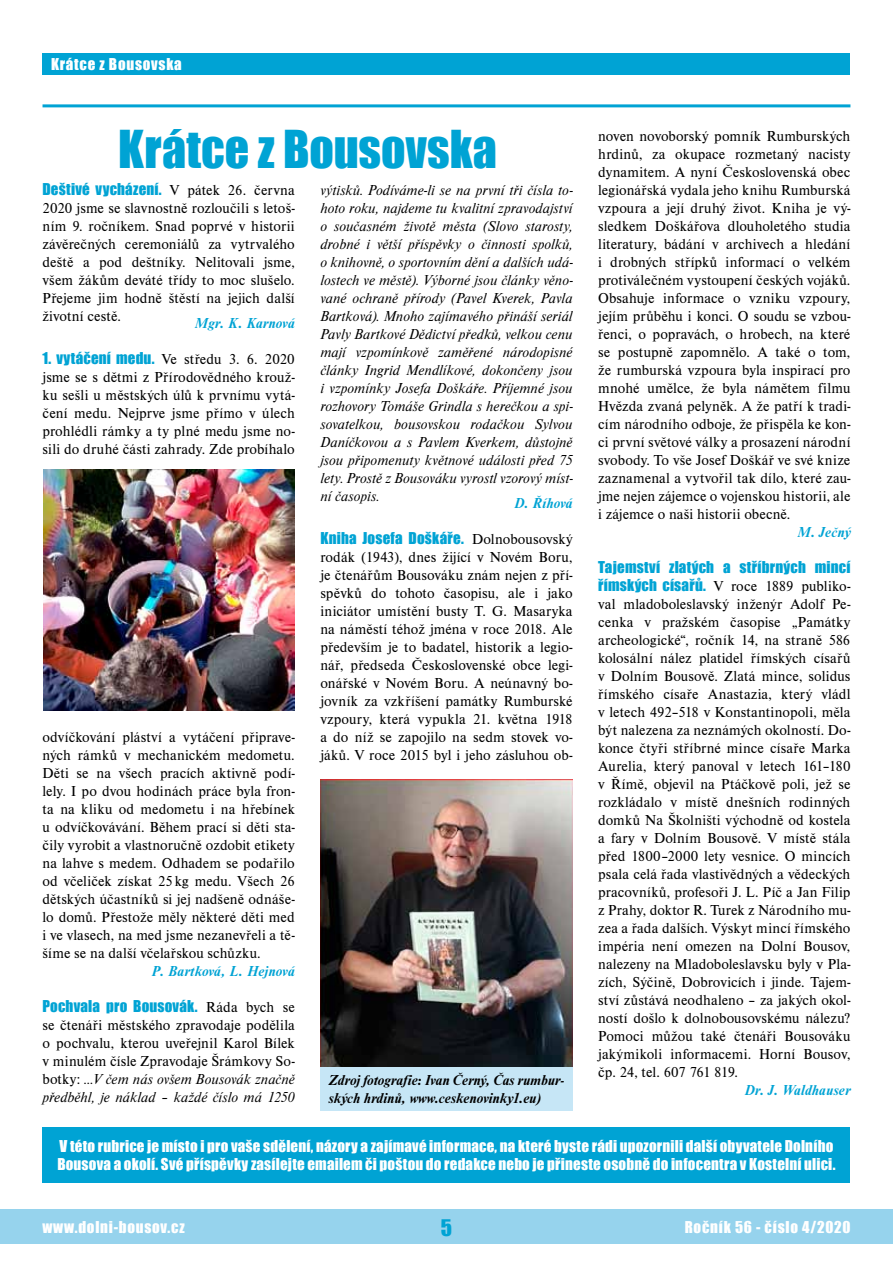
<style>
.page{position:relative;width:893px;height:1263px;background:#fff}
.page>*{position:absolute;margin:0;border:0;box-sizing:border-box;transform-origin:0 0}
.t1{font:48px "Impact";color:#00a3d4}
.t2{font:21px "Impact";color:#00a3d4}
.t3{font:15px/18px "Nimbus Roman DOT";letter-spacing:.005em;color:#000;text-align:justify}
.t4{font:italic 15px/18px "Nimbus Roman DOT";color:#000;text-align:justify}
.t5{font:15px/18px "Impact";letter-spacing:.015em;color:#fff}
.t6{font:15px "Impact";letter-spacing:.015em;color:#00a3d4}
.t7{font:italic 700 15px/18px "Nimbus Roman DOT";letter-spacing:-.01em;color:#000}
.t8{font:italic 700 15px "Nimbus Roman DOT";color:#00a3d4}
.t9{font:15px "Impact";letter-spacing:.05em;color:#fff}
.s1{font-family:"Nimbus Roman DOT";color:#000}
.s2{font-family:"Impact";color:#00a3d4}
.s3{font-style:italic}
</style>
<div class="page">
<hr style="left:43px;top:104px;width:807px;height:3px;background:#00a3d4">
<div style="left:0;top:1210px;width:893px;height:34px;background:#96d3ed"></div>
<div style="left:43px;top:54px;width:807px;height:21px;background:#00a3d4"></div>
<img style="left:43px;top:470px;width:251px;height:241px">
<img style="left:321px;top:780px;width:252px;height:287px">
<div style="left:320px;top:1067px;width:253px;height:43px;background:#c6e6f6"></div>
<div style="left:43px;top:1127px;width:807px;height:56px;background:#00a3d4"></div>
<p class="t9" style="left:51px;top:53px;width:132px">Krátce z Bousovska</p>
<h1 class="t1" style="left:118px;top:112px;width:380px">Krátce z Bousovska</h1>
<p class="t6" style="left:43px;top:177px;width:254px">Deštivé vycházení. <span class="s1">V pátek 26. června</span></p>
<p class="t3" style="left:43px;top:199px;width:254px">2020 jsme se slavnostně rozloučili s letoš&shy;ním 9. ročníkem. Snad poprvé v historii závěrečných ceremoniálů za vytrvalého deště a pod deštníky. Nelitovali jsme, všem žákům deváté třídy to moc slušelo.<br>Přejeme jim hodně štěstí na jejich další životní cestě.</p>
<p class="t8" style="left:195px;top:315px;width:101px">Mgr. K. Karnová</p>
<p class="t3" style="left:43px;top:351px;width:254px"><span class="s2">1. vytáčení medu.</span> Ve středu 3. 6. 2020 jsme se s dětmi z Přírodovědného krouž&shy;ku sešli u městských úlů k prvnímu vytá&shy;čení medu. Nejprve jsme přímo v úlech prohlédli rámky a ty plné medu jsme no&shy;sili do druhé části zahrady. Zde probíhalo</p>
<p class="t3" style="left:598px;top:127px;width:254px">noven novoborský pomník Rumburských hrdinů, za okupace rozmetaný nacisty dynamitem. A nyní Československá obec legionářská vydala jeho knihu Rumburská vzpoura a její druhý život. Kniha je vý&shy;sledkem Doškářova dlouholetého studia literatury, bádání v archivech a hledání i drobných střípků informací o velkém protiválečném vystoupení českých vojáků.<br>Obsahuje informace o vzniku vzpoury, jejím průběhu i konci. O soudu se vzbou&shy;řenci, o popravách, o hrobech, na které se postupně zapomnělo. A také o tom, že rumburská vzpoura byla inspirací pro mnohé umělce, že byla námětem filmu Hvězda zvaná pelyněk. A že patří k tradi&shy;cím národního odboje, že přispěla ke kon&shy;ci první světové války a prosazení národní svobody. To vše Josef Doškář ve své knize zaznamenal a vytvořil tak dílo, které zau&shy;jme nejen zájemce o vojenskou historii, ale i zájemce o naši historii obecně.</p>
<p class="t8" style="left:798px;top:523px;width:54px">M. Ječný</p>
<p class="t6" style="left:598px;top:555px;width:254px">Tajemství zlatých a stříbrných mincí</p>
<p class="t3" style="left:598px;top:577px;width:254px"><span class="s2">římských císařů.</span> V roce 1889 publiko&shy;val mladoboleslavský inženýr Adolf Pe&shy;cenka v pražském časopise „Památky archeologické“, ročník 14, na straně 586 kolosální nález platidel římských císařů v Dolním Bousově. Zlatá mince, solidus římského císaře Anastazia, který vládl v letech 492–518 v Konstantinopoli, měla být nalezena za neznámých okolností. Do&shy;konce čtyři stříbrné mince císaře Marka Aurelia, který panoval v letech 161–180 v Římě, objevil na Ptáčkově poli, jež se rozkládalo v místě dnešních rodinných domků Na Školništi východně od kostela a fary v Dolním Bousově. V místě stála před 1800–2000 lety vesnice. O mincích psala celá řada vlastivědných a vědeckých pracovníků, profesoři J. L. Píč a Jan Filip z Prahy, doktor R. Turek z Národního mu&shy;zea a řada dalších. Výskyt mincí římského impéria není omezen na Dolní Bousov, nalezeny na Mladoboleslavsku byly v Pla&shy;zích, Sýčině, Dobrovicích i jinde. Tajem&shy;ství zůstává neodhaleno – za jakých okol&shy;ností došlo k dolnobousovskému nálezu?<br>Pomoci můžou také čtenáři Bousováku jakýmikoli informacemi. Horní Bousov, čp. 24, tel. 607 761 819.</p>
<p class="t8" style="left:744px;top:1081px;width:108px">Dr. J. Waldhauser</p>
<p class="t4" style="left:320px;top:181px;width:254px">výtisků. Podíváme-li se na první tři čísla to&shy;hoto roku, najdeme tu kvalitní zpravodajství o současném životě města (Slovo starosty, drobné i větší příspěvky o činnosti spolků, o knihovně, o sportovním dění a dalších udá&shy;lostech ve městě). Výborné jsou články věno&shy;vané ochraně přírody (Pavel Kverek, Pavla Bartková). Mnoho zajímavého přináší seriál Pavly Bartkové Dědictví předků, velkou cenu mají vzpomínkově zaměřené národopisné články Ingrid Mendlíkové, dokončeny jsou i vzpomínky Josefa Doškáře. Příjemné jsou rozhovory Tomáše Grindla s herečkou a spi&shy;sovatelkou, bousovskou rodačkou Sylvou Daníčkovou a s Pavlem Kverkem, důstojně jsou připomenuty květnové události před 75 lety. Prostě z Bousováku vyrostl vzorový míst&shy;ní časopis.</p>
<p class="t8" style="left:514px;top:495px;width:60px">D. Říhová</p>
<p class="t6" style="left:320px;top:527px;width:254px">Kniha Josefa Doškáře. <span class="s1">Dolnobousovský</span></p>
<p class="t3" style="left:320px;top:549px;width:254px">rodák (1943), dnes žijící v Novém Boru, je čtenářům Bousováku znám nejen z pří&shy;spěvků do tohoto časopisu, ale i jako iniciátor umístění busty T. G. Masaryka na náměstí téhož jména v roce 2018. Ale především je to badatel, historik a legio&shy;nář, předseda Československé obce legi&shy;onářské v Novém Boru. A neúnavný bo&shy;jovník za vzkříšení památky Rumburské vzpoury, která vypukla 21. května 1918 a do níž se zapojilo na sedm stovek vo&shy;jáků. V roce 2015 byl i jeho zásluhou ob-</p>
<p class="t3" style="left:43px;top:729px;width:254px">odvíčkování pláství a vytáčení připrave&shy;ných rámků v mechanickém medometu.<br>Děti se na všech pracích aktivně podí&shy;lely. I po dvou hodinách práce byla fron&shy;ta na kliku od medometu i na hřebínek u odvíčkovávání. Během prací si děti sta&shy;čily vyrobit a vlastnoručně ozdobit etikety na lahve s medem. Odhadem se podařilo od včeliček získat 25 kg medu. Všech 26 dětských účastníků si jej nadšeně odnáše&shy;lo domů. Přestože měly některé děti med i ve vlasech, na med jsme nezanevřeli a tě&shy;šíme se na další včelařskou schůzku.</p>
<p class="t8" style="left:151px;top:963px;width:145px">P. Bartková, L. Hejnová</p>
<p class="t6" style="left:43px;top:995px;width:254px">Pochvala pro Bousovák. <span class="s1">Ráda bych se</span></p>
<p class="t3" style="left:43px;top:1017px;width:254px">se čtenáři městského zpravodaje podělila o pochvalu, kterou uveřejnil Karol Bílek v minulém čísle Zpravodaje Šrámkovy So&shy;botky: <span class="s3">…V čem nás ovšem Bousovák značně předběhl, je náklad – každé číslo má 1250</span></p>
<p class="t7" style="left:329px;top:1072px;width:237px">Zdroj fotografie: Ivan Černý, Čas rumbur&shy;ských hrdinů, www.ceskenovinky1.eu)</p>
<p class="t5" style="left:57px;top:1137px;width:780px">V této rubrice je místo i pro vaše sdělení, názory a zajímavé informace, na které byste rádi upozornili další obyvatele Dolního<br>Bousova a okolí. Své příspěvky zasílejte emailem či poštou do redakce nebo je přineste osobně do infocentra v Kostelní ulici.</p>
<p class="t9" style="left:43px;top:1215px;width:144px">www.dolni-bousov.cz</p>
<h2 class="t2" style="left:441px;top:1212px;width:13px">5</h2>
<p class="t9" style="left:685px;top:1215px;width:167px">Ročník 56 - číslo 4/2020</p>
</div>
